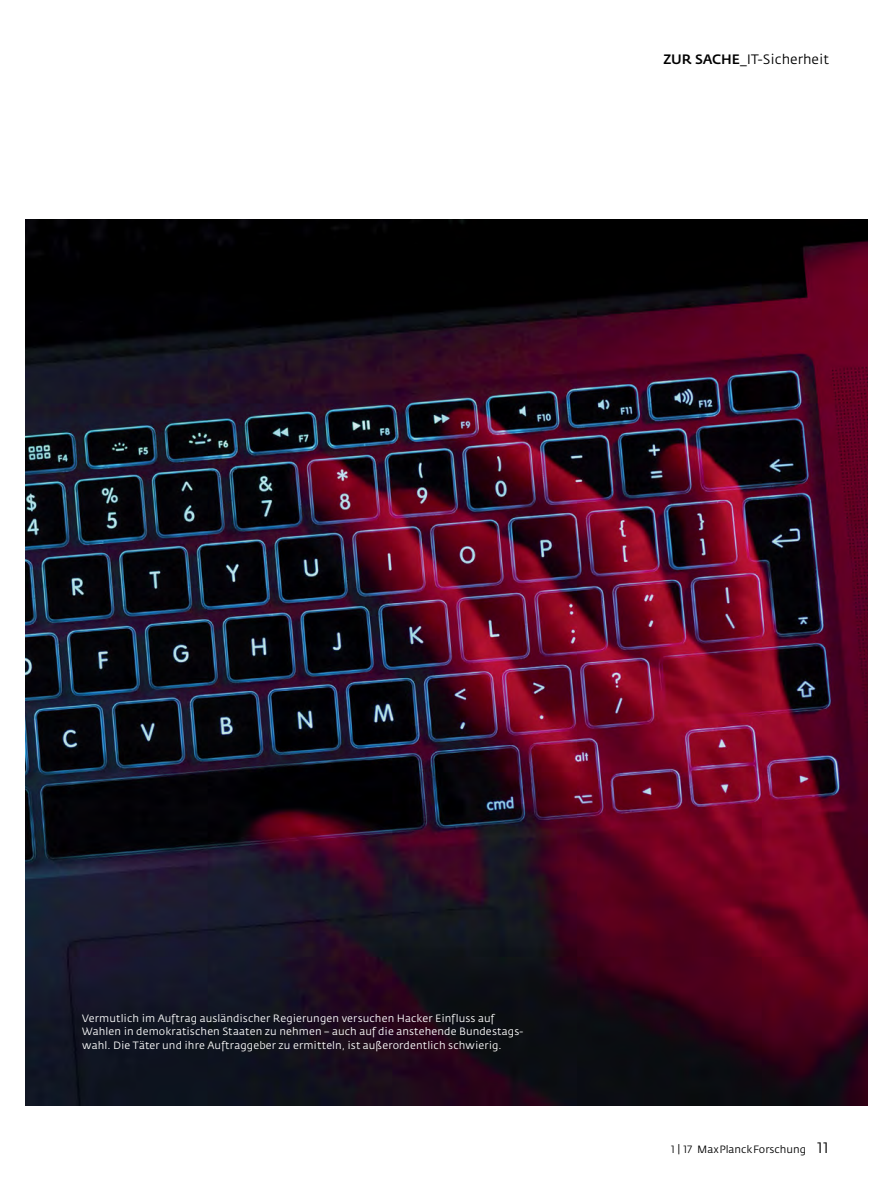
<style>
.page{position:relative;width:893px;height:1191px;background:#fff}
.page>*{position:absolute;margin:0;border:0;box-sizing:border-box;transform-origin:0 0}
.t1{font:13.5px "Fedra Sans";color:#000}
.t2{font:10.5px/13.5px "Fedra Sans";letter-spacing:.01em;color:#fff}
.t3{font:10.5px "Fedra Sans";color:#000}
.s1{font-weight:500}
.s2{font-family:"Fedra Sans Book SC"}
.s3{font-family:"Fedra Sans Book SC";font-size:15px}
</style>
<div class="page">
<img style="left:26px;top:219px;width:841px;height:886px">
<p class="t1" style="left:663px;top:52px;width:167px"><span class="s1">ZUR SACHE</span>_IT-Sicherheit</p>
<p class="t2" style="left:82px;top:1011px;width:443px">Vermutlich im Auftrag ausländischer Regierungen versuchen Hacker Einfluss auf<br>Wahlen in demokratischen Staaten zu nehmen – auch auf die anstehende Bundestags&shy;wahl. Die Täter und ihre Auftraggeber zu ermitteln, ist außerordentlich schwierig.</p>
<p class="t3" style="left:671px;top:1144px;width:160px"><span class="s2">1 | 17</span> MaxPlanckForschung <span class="s3">11</span></p>
</div>
